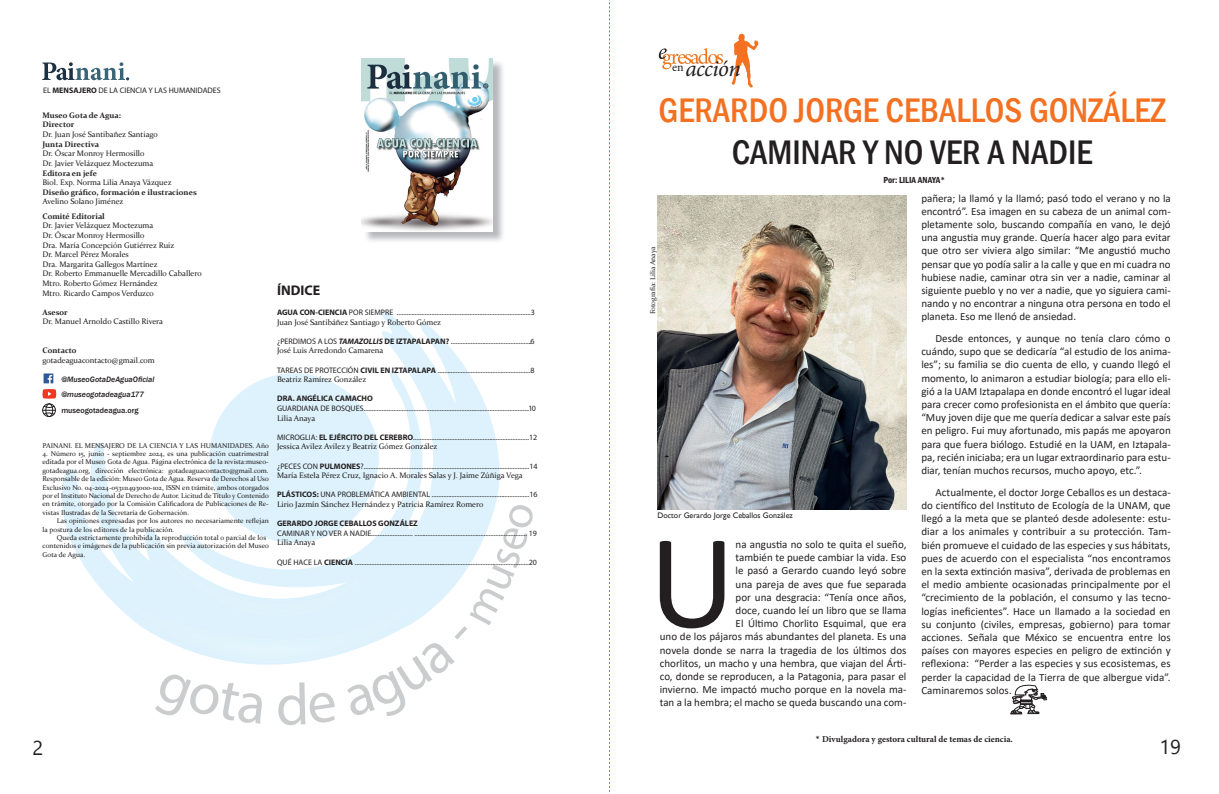
<style>
.page{position:relative;width:1219px;height:794px;background:#fff}
.page>*{position:absolute;margin:0;border:0;box-sizing:border-box;transform-origin:0 0}
.t1{font:135.8px "Calibri";color:#231f20}
.t2{font:500 condensed 35px "Franklin Gothic";color:#f37121}
.t3{font:500 condensed 35px "Franklin Gothic";color:#231f20}
.t4{font:italic 23px "Minion Pro";letter-spacing:-.025em;color:#231f20}
.t5{font:20px "Nirmala UI";color:#231f20}
.t6{font:700 14px "Myriad Pro";color:#231f20}
.t7{font:11px/13.2px "Calibri";color:#231f20;text-align:justify}
.t8{font:700 9px "Minion Pro";color:#231f20}
.t9{font:600 condensed 9px "Franklin Gothic";color:#231f20}
.t10{font:8px "Myriad Pro";color:#231f20}
.t11{font:8px/9.6px "Constantia";color:#231f20}
.t12{font:700 8px/9.6px "Constantia";color:#231f20}
.t13{font:700 8px "Myriad Pro";color:#231f20}
.t14{font:italic 500 8px/15.3px "Franklin Gothic";color:#231f20}
.t15{font:8px "Gill Sans";color:#231f20}
.t16{font:500 8px "Franklin Gothic";color:#231f20}
.t17{font:7px/8.4px "Constantia";letter-spacing:.01em;color:#231f20}
.s1{font-weight:700}
.s2{font-weight:700;font-style:italic}
.s3{font-family:"Calibri";font-weight:400}
</style>
<div class="page">
<svg style="left:731px;top:33px;width:28px;height:55px"></svg>
<svg style="left:659px;top:48px;width:64px;height:21px"></svg>
<img style="left:658px;top:195px;width:248px;height:314px">
<svg style="left:1011px;top:684px;width:36px;height:31px"></svg>
<svg style="left:47px;top:309px;width:453px;height:310px"></svg>
<div style="left:209px;top:373px;width:170px;height:170px;background:#ddf2fc;border-radius:50%"></div>
<img style="left:132px;top:607px;width:23px;height:28px">
<svg style="left:155px;top:505px;width:378px;height:220px"></svg>
<svg style="left:43px;top:373px;width:10px;height:10px"></svg>
<svg style="left:42px;top:62px;width:87px;height:18px"></svg>
<svg style="left:42px;top:389px;width:14px;height:10px"></svg>
<img style="left:366px;top:62px;width:137px;height:179px">
<img style="left:362px;top:59px;width:131px;height:172px">
<div style="left:43px;top:404px;width:13px;height:13px;border:1px solid #231f20;border-radius:50%"></div>
<div style="left:46px;top:404px;width:7px;height:12px;border:1px solid #231f20;border-radius:50%"></div>
<svg style="left:43px;top:406px;width:12px;height:8px"></svg>
<svg style="left:609px;top:0;width:1px;height:794px"></svg>
<p class="t10" style="left:43px;top:85px;width:179px">EL <span class="s1">MENSAJERO</span> DE LA CIENCIA Y LAS HUMANIDADES</p>
<p class="t12" style="left:43px;top:110px;width:80px">Museo Gota de Agua:<br>Director</p>
<p class="t11" style="left:43px;top:129px;width:117px">Dr. Juan José Santibañez Santiago</p>
<p class="t12" style="left:43px;top:139px;width:58px">Junta Directiva</p>
<p class="t11" style="left:43px;top:148px;width:112px">Dr. Óscar Monroy Hermosillo<br>Dr. Javier Velázquez Moctezuma</p>
<p class="t12" style="left:43px;top:168px;width:56px">Editora en jefe</p>
<p class="t11" style="left:43px;top:177px;width:131px">Biol. Exp. Norma Lilia Anaya Vázquez</p>
<p class="t12" style="left:43px;top:187px;width:156px">Diseño gráfico, formación e ilustraciones</p>
<p class="t11" style="left:43px;top:196px;width:82px">Avelino Solano Jiménez</p>
<p class="t12" style="left:43px;top:211px;width:64px">Comité Editorial</p>
<p class="t11" style="left:43px;top:220px;width:161px">Dr. Javier Velázquez Moctezuma<br>Dr. Óscar Monroy Hermosillo<br>Dra. María Concepción Gutiérrez Ruiz<br>Dr. Marcel Pérez Morales<br>Dra. Margarita Gallegos Martínez<br>Dr. Roberto Emmanuelle Mercadillo Caballero Mtro. Roberto Gómez Hernández<br>Mtro. Ricardo Campos Verduzco</p>
<p class="t12" style="left:43px;top:307px;width:27px">Asesor</p>
<p class="t11" style="left:43px;top:316px;width:122px">Dr. Manuel Arnoldo Castillo Rivera</p>
<p class="t12" style="left:43px;top:345px;width:36px">Contacto</p>
<p class="t11" style="left:43px;top:355px;width:114px">gotadeaguacontacto@gmail.com</p>
<p class="t14" style="left:61px;top:372px;width:95px">@MuseoGotaDeAguaOficial @museogotadeagua177</p>
<p class="t16" style="left:61px;top:405px;width:79px">museogotadeagua.org</p>
<p class="t17" style="left:43px;top:440px;width:228px">PAINANI. EL MENSAJERO DE LA CIENCIA Y LAS HUMANIDADES. Año</p>
<p class="t17" style="left:43px;top:449px;width:228px;text-align:justify">4. Número 15, junio - septiembre 2024, es una publicación cuatrimestral editada por el Museo Gota de Agua. Página electrónica de la revista:museo&shy;gotadeagua.org, dirección electrónica: gotadeaguacontacto@gmail.com.<br>Responsable de la edición: Museo Gota de Agua. Reserva de Derechos al Uso Exclusivo No. 04-2024-053111493000-102, ISSN en trámite, ambos otorgados por el Instituto Nacional de Derecho de Autor. Licitud de Título y Contenido en trámite, otorgado por la Comisión Calificadora de Publicaciones de Re&shy;vistas Ilustradas de la Secretaría de Gobernación.</p>
<p class="t17" style="left:43px;top:516px;width:228px;text-indent:14px">Las opiniones expresadas por los autores no necesariamente reflejan la postura de los editores de la publicación.</p>
<p class="t17" style="left:43px;top:533px;width:228px;text-indent:14px">Queda estrictamente prohibida la reproducción total o parcial de los contenidos e imágenes de la publicación sin previa autorización del Museo<br>Gota de Agua.</p>
<p class="t6" style="left:277px;top:281px;width:45px">ÍNDICE</p>
<p class="t10" style="left:277px;top:307px;width:259px"><span class="s1">AGUA CON-CIENCIA</span> POR SIEMPRE .................................................................................3</p>
<p class="t11" style="left:277px;top:317px;width:166px">Juan José Santibáñez Santiago y Roberto Gómez</p>
<p class="t10" style="left:277px;top:336px;width:259px">¿PERDIMOS A LOS <span class="s2">TAMAZOLLIS</span> <span class="s1">DE IZTAPALAPAN?</span> .................................................6</p>
<p class="t11" style="left:277px;top:345px;width:108px">José Luis Arredondo Camarena</p>
<p class="t10" style="left:277px;top:365px;width:259px">TAREAS DE PROTECCIÓN <span class="s1">CIVIL EN IZTAPALAPA</span> ........................................................8</p>
<p class="t11" style="left:277px;top:374px;width:91px">Beatriz Ramírez González</p>
<p class="t13" style="left:277px;top:393px;width:97px">DRA. ANGÉLICA CAMACHO</p>
<p class="t10" style="left:277px;top:403px;width:260px">GUARDIANA DE BOSQUES....................................................................................................10</p>
<p class="t11" style="left:277px;top:413px;width:40px">Lilia Anaya</p>
<p class="t10" style="left:277px;top:432px;width:262px">MICROGLIA: <span class="s1">EL EJÉRCITO DEL CEREBRO</span>......................................................................12</p>
<p class="t11" style="left:277px;top:441px;width:162px">Jessica Avilez Avilez y Beatriz Gómez González</p>
<p class="t10" style="left:277px;top:461px;width:262px">¿PECES CON <span class="s1">PULMONES</span>?....................................................................................................14</p>
<p class="t11" style="left:277px;top:470px;width:247px">María Estela Pérez Cruz, Ignacio A. Morales Salas y J. Jaime Zúñiga Vega</p>
<p class="t10" style="left:277px;top:490px;width:262px"><span class="s1">PLÁSTICOS:</span> UNA PROBLEMÁTICA AMBIENTAL ...........................................................16</p>
<p class="t11" style="left:277px;top:499px;width:208px">Lirio Jazmín Sánchez Hernández y Patricia Ramírez Romero</p>
<p class="t13" style="left:277px;top:518px;width:142px">GERARDO JORGE CEBALLOS GONZÁLEZ</p>
<p class="t10" style="left:277px;top:528px;width:261px">CAMINAR Y NO VER A NADIE......................... .................................................................... 19</p>
<p class="t11" style="left:277px;top:537px;width:40px">Lilia Anaya</p>
<p class="t10" style="left:277px;top:557px;width:261px">QUÉ HACE LA <span class="s1">CIENCIA</span> .........................................................................................................20</p>
<h3 class="t5" style="left:32px;top:731px;width:12px">2</h3>
<h3 class="t4" style="left:672px;top:53px;width:70px"><sup>en</sup> acción</h3>
<h2 class="t2" style="left:659px;top:88px;width:508px">GERARDO JORGE CEBALLOS GONZÁLEZ</h2>
<h2 class="t3" style="left:732px;top:130px;width:362px">CAMINAR Y NO VER A NADIE</h2>
<p class="t9" style="left:883px;top:174px;width:63px">Por: LILIA ANAYA*</p>
<p class="t7" style="left:921px;top:191px;width:251px">pañera; la llamó y la llamó; pasó todo el verano y no la encontró”. Esa imagen en su cabeza de un animal com&shy;pletamente solo, buscando compañía en vano, le dejó una angustia muy grande. Quería hacer algo para evitar que otro ser viviera algo similar: “Me angustió mucho pensar que yo podía salir a la calle y que en mi cuadra no hubiese nadie, caminar otra sin ver a nadie, caminar al siguiente pueblo y no ver a nadie, que yo siguiera cami&shy;nando y no encontrar a ninguna otra persona en todo el planeta. Eso me llenó de ansiedad.</p>
<p class="t7" style="left:921px;top:331px;width:251px;text-indent:14px">Desde entonces, y aunque no tenía claro cómo o cuándo, supo que se dedicaría “al estudio de los anima&shy;les”; su familia se dio cuenta de ello, y cuando llegó el momento, lo animaron a estudiar biología; para ello eli&shy;gió a la UAM Iztapalapa en donde encontró el lugar ideal para crecer como profesionista en el ámbito que quería: “Muy joven dije que me quería dedicar a salvar este país en peligro. Fui muy afortunado, mis papás me apoyaron para que fuera biólogo. Estudié en la UAM, en Iztapala&shy;pa, recién iniciaba; era un lugar extraordinario para estu&shy;diar, tenían muchos recursos, mucho apoyo, etc.”.</p>
<p class="t7" style="left:921px;top:485px;width:251px;text-indent:14px">Actualmente, el doctor Jorge Ceballos es un destaca&shy;do científico del Instituto de Ecología de la UNAM, que llegó a la meta que se planteó desde adolesente: estu&shy;diar a los animales y contribuir a su protección. Tam&shy;bién promueve el cuidado de las especies y sus hábitats, pues de acuerdo con el especialista “nos encontramos en la sexta extinción masiva”, derivada de problemas en el medio ambiente ocasionadas principalmente por el “crecimiento de la población, el consumo y las tecno&shy;logías ineficientes”. Hace un llamado a la sociedad en su conjunto (civiles, empresas, gobierno) para tomar acciones. Señala que México se encuentra entre los países con mayores especies en peligro de extinción y reflexiona: “Perder a las especies y sus ecosistemas, es perder la capacidad de la Tierra de que albergue vida”.<br>Caminaremos solos.</p>
<p class="t17" style="left:648px;top:314px;width:69px;rotate:-90deg">Fotografía: Lilia Anaya</p>
<p class="t15" style="left:657px;top:511px;width:137px">Doctor Gerardo Jorge Ceballos González</p>
<p class="t7" style="left:660px;top:537px;width:248px;text-align:right">na angustia no solo te quita el sueño,<br>también te puede cambiar la vida. Eso<br>le pasó a Gerardo cuando leyó sobre<br>una pareja de aves que fue separada<br>por una desgracia: “Tenía once años,<br>doce, cuando leí un libro que se llama<br>El Último Chorlito Esquimal, que era<br>uno de los pájaros más abundantes del planeta. Es una novela donde se narra la tragedia de los últimos dos chorlitos, un macho y una hembra, que viajan del Árti&shy;co, donde se reproducen, a la Patagonia, para pasar el invierno. Me impactó mucho porque en la novela ma&shy;tan a la hembra; el macho se queda buscando una com-</p>
<h1 class="t1" style="left:648px;top:488px;width:89px">U</h1>
<p class="t8" style="left:816px;top:733px;width:199px"><span class="s3">*</span> Divulgadora y gestora cultural de temas de ciencia.</p>
<h3 class="t5" style="left:1159px;top:730px;width:23px">19</h3>
</div>
